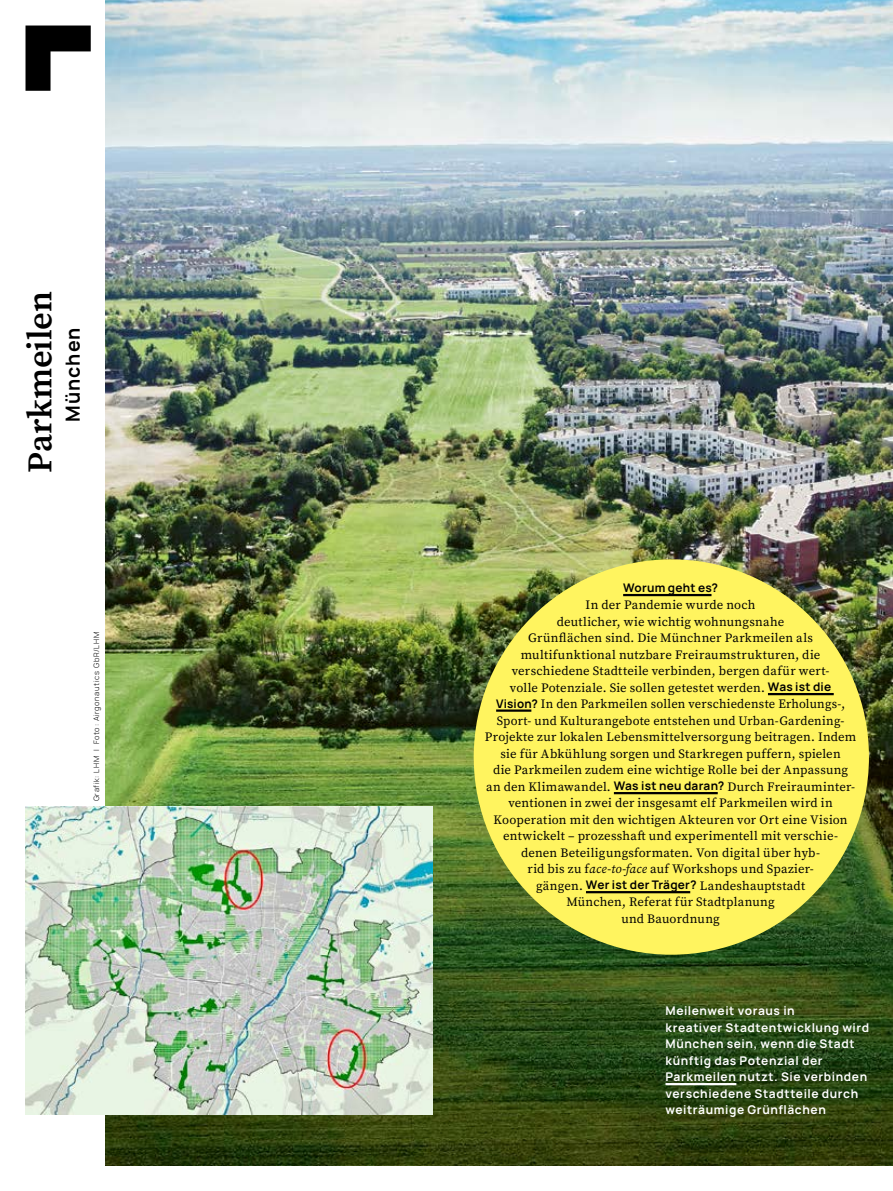
<style>
.page{position:relative;width:893px;height:1191px;background:#fff}
.page>*{position:absolute;margin:0;border:0;box-sizing:border-box;transform-origin:0 0}
.SP_HL_10{font:600 34.5px "Source Serif Pro";letter-spacing:-.005em;color:#000}
.SP_HL_10-2{font:700 19.5px "Manrope";letter-spacing:.05em;color:#000}
.SP_Text_im_Kreis{font:12.75px/16.5px "Source Serif Pro";letter-spacing:.015em;color:#000;text-align:center}
.t1{font:700 12px/16.5px "Manrope";letter-spacing:.05em;color:#fff}
.SP_Text_im_Kreis-2{font:700 11.85px "Manrope";letter-spacing:.02em;color:#000}
.t2{font:300 7.5px "Manrope";letter-spacing:.09em;color:#000}
.s1{color:#fff}
.s2{font-family:"Manrope";font-weight:700;font-size:11.85px}
.s3{font-style:italic}
</style>
<div class="page">
<img style="left:105px;top:0;width:788px;height:1165px">
<img style="left:26px;top:806px;width:406px;height:308px">
<div style="left:474px;top:559px;width:395px;height:395px;background:#fff45f;border-radius:50%"></div>
<hr style="left:623px;top:594px;width:88px;height:2px;background:#000">
<hr style="left:768px;top:693px;width:66px;height:2px;background:#000">
<hr style="left:496px;top:709px;width:35px;height:2px;background:#000">
<hr style="left:614px;top:792px;width:104px;height:2px;background:#000">
<hr style="left:586px;top:891px;width:104px;height:2px;background:#000">
<hr style="left:665px;top:1083px;width:71px;height:2px;background:#fff">
<svg style="left:26px;top:26px;width:65px;height:65px"></svg>
<h2 class="SP_HL_10" style="left:16px;top:473px;width:198px;rotate:-90deg">Parkmeilen <span class="s1">·</span></h2>
<h2 class="SP_HL_10-2" style="left:60px;top:422px;width:96px;rotate:-90deg">München</h2>
<p class="t2" style="left:92px;top:801px;width:171px;rotate:-90deg">Grafik: LHM | Foto: Airgonautics GbR/LHM</p>
<p class="SP_Text_im_Kreis-2" style="left:623px;top:580px;width:96px">Worum geht es?</p>
<p class="SP_Text_im_Kreis" style="left:485px;top:597px;width:373px">In der Pandemie wurde noch<br>deutlicher, wie wichtig wohnungsnahe<br>Grünflächen sind. Die Münchner Parkmeilen als multifunktional nutzbare Freiraumstrukturen, die verschiedene Stadtteile verbinden, bergen dafür wert-<br>volle Potenziale. Sie sollen getestet werden. <span class="s2">Was ist die<br>Vision?</span> In den Parkmeilen sollen verschiedenste Erholungs-, Sport- und Kulturangebote entstehen und Urban-Gardening-Projekte zur lokalen Lebensmittelversorgung beitragen. Indem sie für Abkühlung sorgen und Starkregen puffern, spielen<br>die Parkmeilen zudem eine wichtige Rolle bei der Anpassung an den Klimawandel. <span class="s2">Was ist neu daran?</span> Durch Freirauminter&shy;ventionen in zwei der insgesamt elf Parkmeilen wird in Kooperation mit den wichtigen Akteuren vor Ort eine Vision entwickelt – prozesshaft und experimentell mit verschie&shy;denen Beteiligungsformaten. Von digital über hyb-<br>rid bis zu f<span class="s3">ace-to-face</span> auf Workshops und Spazier-<br>gängen. <span class="s2">Wer ist der Träger?</span> Landeshauptstadt<br>München, Referat für Stadtplanung<br>und Bauordnung</p>
<p class="t1" style="left:665px;top:1002px;width:205px">Meilenweit voraus in<br>kreativer Stadtentwicklung wird<br>München sein, wenn die Stadt künftig das Potenzial der<br>Parkmeilen nutzt. Sie verbinden verschiedene Stadtteile durch weiträumige Grünflächen</p>
</div>
